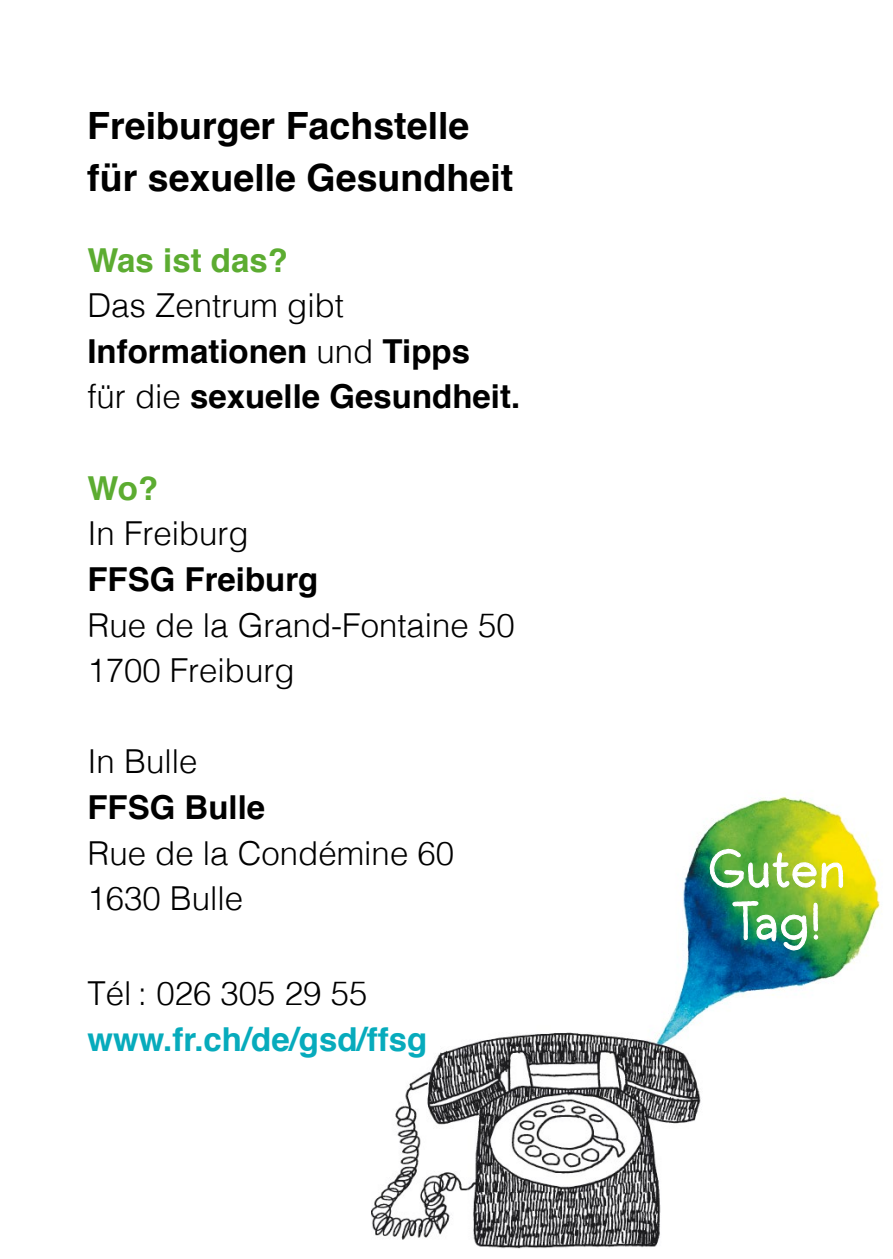
<style>
.page{position:relative;width:893px;height:1259px;background:#fff}
.page>*{position:absolute;margin:0;border:0;box-sizing:border-box;transform-origin:0 0}
.t1{font:53.4px/52.2px "Nektarina";color:#fff;text-align:center}
.t2{font:700 37.5px/51.9px "Helvetica";color:#000}
.t3{font:300 33px/45.6px "Helvetica";color:#000}
.t4{font:700 33px/45.6px "Helvetica";color:#000}
.t5{font:700 33px "Helvetica";color:#07abbc}
.t6{font:700 33px "Helvetica";color:#5cac31}
.s1{font-weight:300}
</style>
<div class="page">
<img style="left:372px;top:796px;width:508px;height:452px">
<img style="left:709px;top:847px;width:135px;height:104px">
<p class="t2" style="left:87px;top:101px;width:427px">Freiburger Fachstelle für sexuelle Gesundheit</p>
<p class="t6" style="left:87px;top:233px;width:202px">Was ist das?</p>
<p class="t4" style="left:87px;top:283px;width:434px"><span class="s1">Das Zentrum gibt<br></span>Informationen <span class="s1">und</span> Tipps<br><span class="s1">für die</span> sexuelle Gesundheit.</p>
<p class="t6" style="left:87px;top:461px;width:72px">Wo?</p>
<p class="t3" style="left:87px;top:508px;width:163px">In Freiburg</p>
<p class="t4" style="left:87px;top:557px;width:233px">FFSG Freiburg</p>
<p class="t3" style="left:87px;top:599px;width:429px">Rue de la Grand-Fontaine 50<br>1700 Freiburg</p>
<p class="t3" style="left:87px;top:736px;width:112px">In Bulle</p>
<p class="t4" style="left:87px;top:785px;width:179px">FFSG Bulle</p>
<p class="t3" style="left:87px;top:827px;width:368px">Rue de la Condémine 60<br>1630 Bulle</p>
<p class="t3" style="left:87px;top:968px;width:281px">Tél : 026 305 29 55</p>
<p class="t5" style="left:87px;top:1012px;width:341px">www.fr.ch/de/gsd/ffsg</p>
<h1 class="t1" style="left:708px;top:842px;width:140px">Guten<br>Tag!</h1>
</div>
